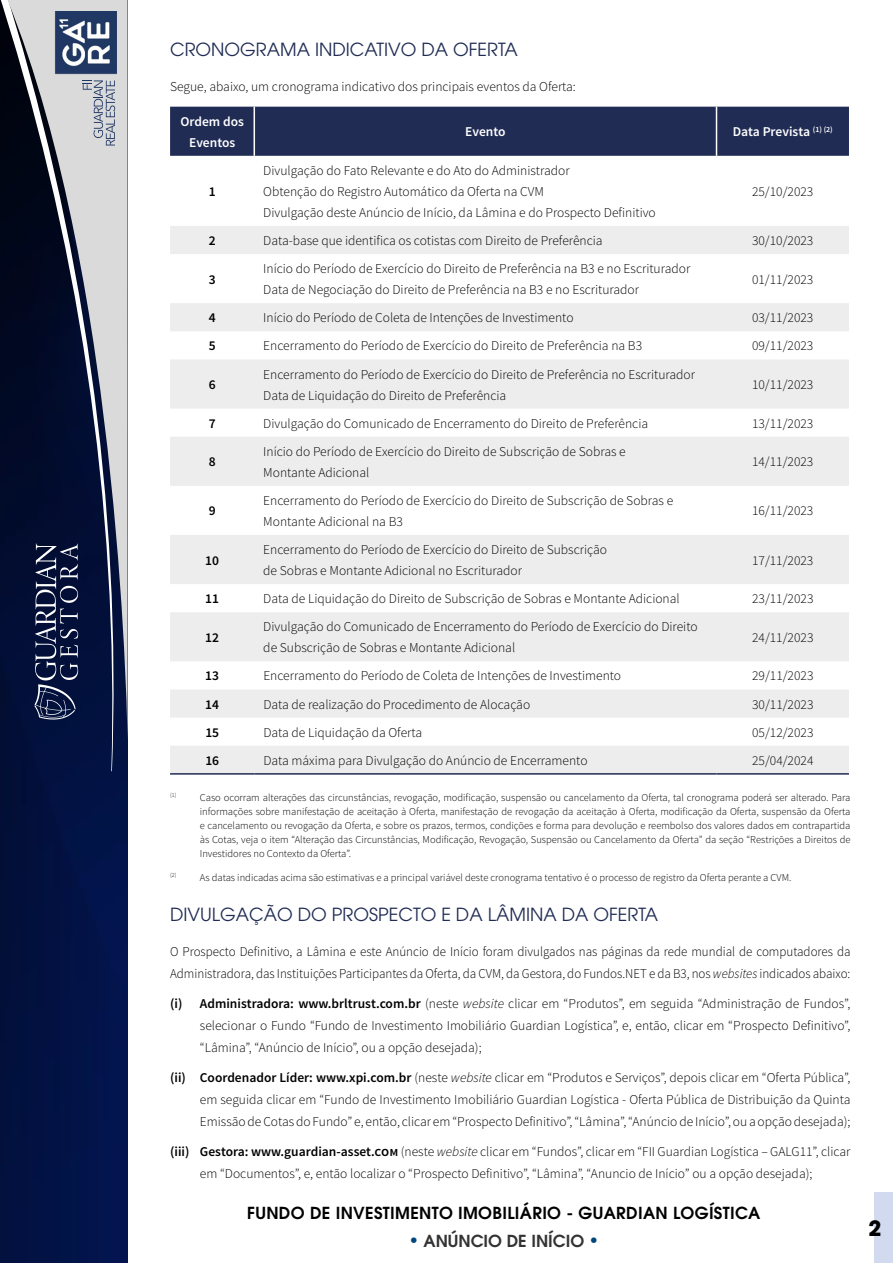
<style>
.page{position:relative;width:893px;height:1263px;background:#fff}
.page>*{position:absolute;margin:0;border:0;box-sizing:border-box;transform-origin:0 0}
.t1{font:700 21px "ITC Avant Garde Pro";color:#000}
.t2{font:18px "ITC Avant Garde Pro";color:#202c54}
.t3{font:600 16.5px "ITC Avant Garde Pro";letter-spacing:.02em;color:#000}
.t4{font:600 16.5px "ITC Avant Garde Pro";color:#333}
.t5{font:300 13.5px/21px "Source Sans Pro";color:#000}
.t6{font:300 13.5px/21.6px "Source Sans Pro";color:#000;scale:.96 1}
.t7{font:600 13.5px/21px "Source Sans Pro";color:#fff;text-align:center}
.t8{font:600 13.5px "Source Sans Pro";color:#000}
.t9{font:300 10.5px/14.1px "Source Sans Pro";color:#000;text-align:justify}
.s1{font-style:italic}
.s2{font-weight:600}
.s3{font-size:18px;color:#00487c}
</style>
<div class="page">
<img style="left:0;top:771px;width:105px;height:492px">
<svg style="left:0;top:0;width:105px;height:771px;background:#030d2c"></svg>
<svg style="left:105px;top:742px;width:23px;height:521px;background:#03144c"></svg>
<svg style="left:8px;top:0;width:120px;height:742px;background:#4d5469"></svg>
<svg style="left:83px;top:80px;width:32px;height:65px;background:#b8bcc4"></svg>
<img style="left:54px;top:12px;width:62px;height:62px">
<svg style="left:34px;top:543px;width:44px;height:176px;background:#303a5b"></svg>
<div style="left:875px;top:1193px;width:18px;height:70px;background:#d2daef"></div>
<div style="left:170px;top:107px;width:679px;height:49px;background:#202c54"></div>
<svg style="left:170px;top:226px;width:679px;height:547px;fill:#ededed"></svg>
<hr style="left:170px;top:773px;width:84px;height:2px;background:#202c54">
<hr style="left:254px;top:773px;width:462px;height:2px;background:#202c54">
<hr style="left:716px;top:773px;width:133px;height:2px;background:#202c54">
<hr style="left:254px;top:107px;width:1px;height:49px;background:#fff">
<hr style="left:716px;top:107px;width:1px;height:49px;background:#fff">
<h2 class="t2" style="left:170px;top:38px;width:349px">CRONOGRAMA INDICATIVO DA OFERTA</h2>
<p class="t5" style="left:170px;top:76px;width:407px">Segue, abaixo, um cronograma indicativo dos principais eventos da Oferta:</p>
<p class="t7" style="left:180px;top:111px;width:65px">Ordem dos<br>Eventos</p>
<p class="t7" style="left:465px;top:122px;width:42px">Evento</p>
<p class="t7" style="left:733px;top:122px;width:102px">Data Prevista <sup>(1)</sup> <sup>(2)</sup></p>
<p class="t8" style="left:209px;top:183px;width:8px">1</p>
<p class="t5" style="left:263px;top:160px;width:394px">Divulgação do Fato Relevante e do Ato do Administrador<br>Obtenção do Registro Automático da Oferta na CVM<br>Divulgação deste Anúncio de Início, da Lâmina e do Prospecto Definitivo</p>
<p class="t5" style="left:752px;top:181px;width:63px">25/10/2023</p>
<p class="t8" style="left:209px;top:232px;width:8px">2</p>
<p class="t5" style="left:263px;top:230px;width:341px">Data-base que identifica os cotistas com Direito de Preferência</p>
<p class="t5" style="left:752px;top:230px;width:63px">30/10/2023</p>
<p class="t8" style="left:209px;top:271px;width:8px">3</p>
<p class="t5" style="left:263px;top:258px;width:428px">Início do Período de Exercício do Direito de Preferência na B3 e no Escriturador<br>Data de Negociação do Direito de Preferência na B3 e no Escriturador</p>
<p class="t5" style="left:752px;top:269px;width:63px">01/11/2023</p>
<p class="t8" style="left:209px;top:309px;width:8px">4</p>
<p class="t5" style="left:263px;top:307px;width:312px">Início do Período de Coleta de Intenções de Investimento</p>
<p class="t5" style="left:752px;top:307px;width:63px">03/11/2023</p>
<p class="t8" style="left:209px;top:337px;width:8px">5</p>
<p class="t5" style="left:263px;top:335px;width:380px">Encerramento do Período de Exercício do Direito de Preferência na B3</p>
<p class="t5" style="left:752px;top:335px;width:63px">09/11/2023</p>
<p class="t8" style="left:209px;top:376px;width:8px">6</p>
<p class="t5" style="left:263px;top:364px;width:433px">Encerramento do Período de Exercício do Direito de Preferência no Escriturador<br>Data de Liquidação do Direito de Preferência</p>
<p class="t5" style="left:752px;top:374px;width:63px">10/11/2023</p>
<p class="t8" style="left:209px;top:415px;width:8px">7</p>
<p class="t5" style="left:263px;top:413px;width:386px">Divulgação do Comunicado de Encerramento do Direito de Preferência</p>
<p class="t5" style="left:752px;top:413px;width:63px">13/11/2023</p>
<p class="t8" style="left:209px;top:453px;width:8px">8</p>
<p class="t5" style="left:263px;top:441px;width:364px">Início do Período de Exercício do Direito de Subscrição de Sobras e<br>Montante Adicional</p>
<p class="t5" style="left:752px;top:451px;width:63px">14/11/2023</p>
<p class="t8" style="left:209px;top:502px;width:8px">9</p>
<p class="t5" style="left:263px;top:490px;width:411px">Encerramento do Período de Exercício do Direito de Subscrição de Sobras e<br>Montante Adicional na B3</p>
<p class="t5" style="left:752px;top:500px;width:63px">16/11/2023</p>
<p class="t8" style="left:205px;top:552px;width:15px">10</p>
<p class="t5" style="left:263px;top:539px;width:345px">Encerramento do Período de Exercício do Direito de Subscrição de Sobras e Montante Adicional no Escriturador</p>
<p class="t5" style="left:752px;top:550px;width:63px">17/11/2023</p>
<p class="t8" style="left:205px;top:590px;width:15px">11</p>
<p class="t5" style="left:263px;top:588px;width:418px">Data de Liquidação do Direito de Subscrição de Sobras e Montante Adicional</p>
<p class="t5" style="left:752px;top:588px;width:63px">23/11/2023</p>
<p class="t8" style="left:205px;top:629px;width:15px">12</p>
<p class="t5" style="left:263px;top:616px;width:436px">Divulgação do Comunicado de Encerramento do Período de Exercício do Direito de Subscrição de Sobras e Montante Adicional</p>
<p class="t5" style="left:752px;top:627px;width:63px">24/11/2023</p>
<p class="t8" style="left:205px;top:667px;width:15px">13</p>
<p class="t5" style="left:263px;top:665px;width:359px">Encerramento do Período de Coleta de Intenções de Investimento</p>
<p class="t5" style="left:752px;top:665px;width:63px">29/11/2023</p>
<p class="t8" style="left:205px;top:696px;width:15px">14</p>
<p class="t5" style="left:263px;top:694px;width:268px">Data de realização do Procedimento de Alocação</p>
<p class="t5" style="left:752px;top:694px;width:63px">30/11/2023</p>
<p class="t8" style="left:205px;top:724px;width:15px">15</p>
<p class="t5" style="left:263px;top:722px;width:160px">Data de Liquidação da Oferta</p>
<p class="t5" style="left:752px;top:722px;width:63px">05/12/2023</p>
<p class="t8" style="left:205px;top:752px;width:15px">16</p>
<p class="t5" style="left:263px;top:750px;width:326px">Data máxima para Divulgação do Anúncio de Encerramento</p>
<p class="t5" style="left:752px;top:750px;width:63px">25/04/2024</p>
<p class="t9" style="left:200px;top:790px;width:652px;text-indent:-30px"><sup>(1)</sup> Caso ocorram alterações das circunstâncias, revogação, modificação, suspensão ou cancelamento da Oferta, tal cronograma poderá ser alterado. Para informações sobre manifestação de aceitação à Oferta, manifestação de revogação da aceitação à Oferta, modificação da Oferta, suspensão da Oferta e cancelamento ou revogação da Oferta, e sobre os prazos, termos, condições e forma para devolução e reembolso dos valores dados em contrapartida às Cotas, veja o item “Alteração das Circunstâncias, Modificação, Revogação, Suspensão ou Cancelamento da Oferta” da seção “Restrições a Direitos de Investidores no Contexto da Oferta”.</p>
<p class="t9" style="left:170px;top:870px;width:623px"><sup>(2)</sup> As datas indicadas acima são estimativas e a principal variável deste cronograma tentativo é o processo de registro da Oferta perante a CVM.</p>
<h2 class="t2" style="left:170px;top:903px;width:489px">DIVULGAÇÃO DO PROSPECTO E DA LÂMINA DA OFERTA</h2>
<p class="t6" style="left:170px;top:941px;width:710px">O Prospecto Definitivo, a Lâmina e este Anúncio de Início foram divulgados nas páginas da rede mundial de computadores da<br>Administradora, das Instituições Participantes da Oferta, da CVM, da Gestora, do Fundos.NET e da B3, nos <span class="s1">websites</span> indicados abaixo:</p>
<p class="t5" style="left:200px;top:993px;width:652px;line-height:21.6px;text-align:justify;text-indent:-30px"><span class="s2">(i) Administradora: www.brltrust.com.br</span> (neste <span class="s1">website</span> clicar em “Produtos”, em seguida “Administração de Fundos”, selecionar o Fundo “Fundo de Investimento Imobiliário Guardian Logística”, e, então, clicar em “Prospecto Definitivo”, “Lâmina”, “Anúncio de Início”, ou a opção desejada);</p>
<p class="t5" style="left:200px;top:1067px;width:652px;line-height:21.6px;text-align:justify;text-indent:-30px"><span class="s2">(ii) Coordenador Líder: www.xpi.com.br</span> (neste <span class="s1">website</span> clicar em “Produtos e Serviços”, depois clicar em “Oferta Pública”, em seguida clicar em “Fundo de Investimento Imobiliário Guardian Logística - Oferta Pública de Distribuição da Quinta Emissão de Cotas do Fundo” e, então, clicar em “Prospecto Definitivo”, “Lâmina”, “Anúncio de Início”, ou a opção desejada);</p>
<p class="t5" style="left:200px;top:1141px;width:652px;line-height:21.6px;text-indent:-30px"><span class="s2">(iii) Gestora: www.guardian-asset.com</span> (neste <span class="s1">website</span> clicar em “Fundos”, clicar em “FII Guardian Logística – GALG11”, clicar em “Documentos”, e, então localizar o “Prospecto Definitivo”, “Lâmina”, “Anuncio de Início” ou a opção desejada);</p>
<p class="t3" style="left:247px;top:1202px;width:515px">FUNDO DE INVESTIMENTO IMOBILIÁRIO - GUARDIAN LOGÍSTICA</p>
<p class="t4" style="left:409px;top:1230px;width:192px"><span class="s3">•</span> ANÚNCIO DE INÍCIO <span class="s3">•</span></p>
<h1 class="t1" style="left:868px;top:1214px;width:14px">2</h1>
</div>
